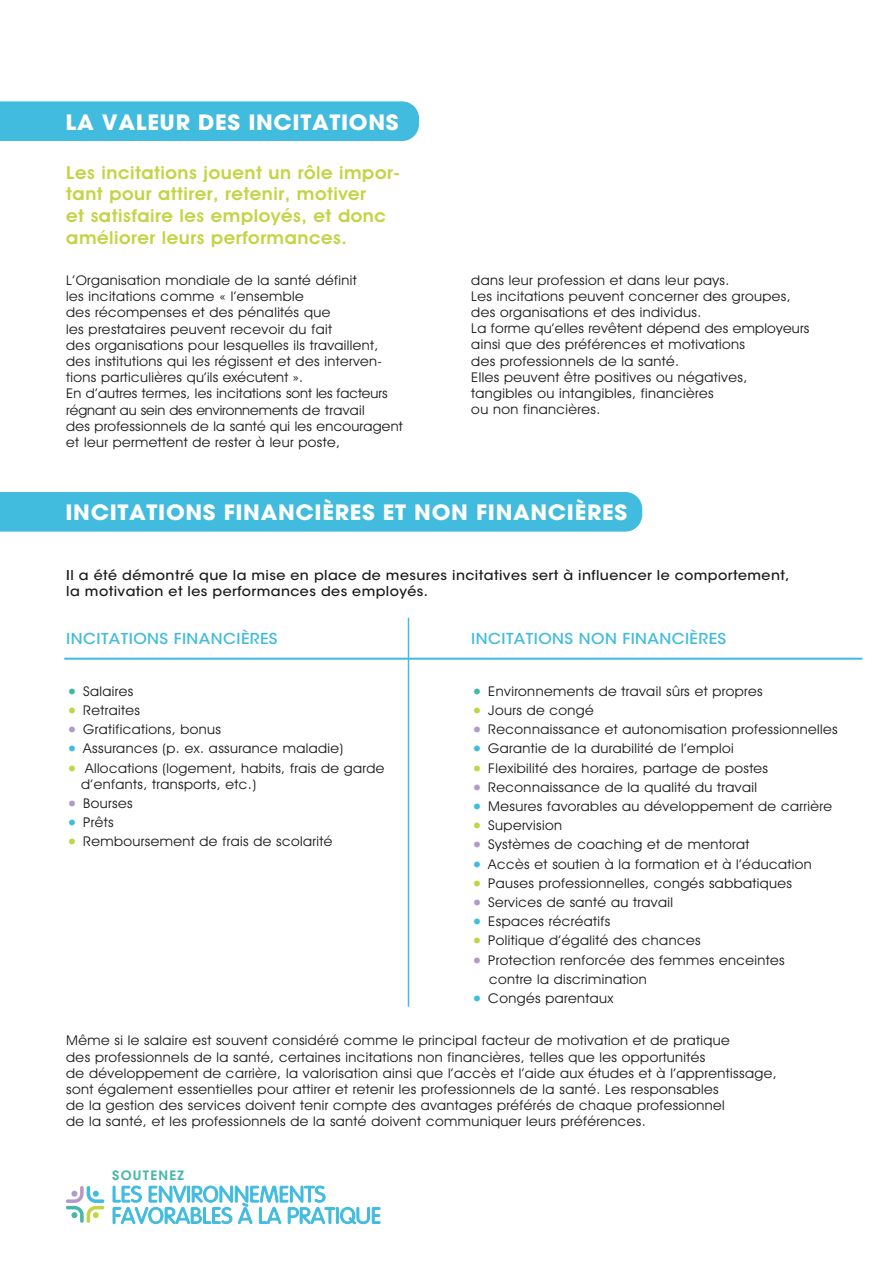
<style>
.page{position:relative;width:893px;height:1263px;background:#fff}
.page>*{position:absolute;margin:0;border:0;box-sizing:border-box;transform-origin:0 0}
.t1{font:700 21px "Avant Garde";letter-spacing:.03em;color:#fff;scale:1.05 1}
.t2{font:600 18px/21.6px "Avant Garde IT Cby BT";letter-spacing:.03em;color:#c3d445;scale:1.05 1}
.t3{font:500 15px "ITC Avant Garde Std";letter-spacing:.03em;color:#41bbde;scale:1.05 1}
.t4{font:13.5px/16.2px "Avant Garde IT Cby BT";letter-spacing:.03em;color:#1b1b1a;scale:1.05 1}
.t5{font:500 13.5px/16.2px "ITC Avant Garde Std";letter-spacing:.03em;color:#1b1b1a;scale:1.05 1}
.t6{font:600 12.9px "ITC Avant Garde Std";letter-spacing:.1em;color:#45b6a8}
.s1{font-size:20.25px;color:#45b6a8}
.s2{font-size:20.25px;color:#c3d445}
.s3{font-size:20.25px;color:#b498c7}
.s4{font-size:20.25px;color:#41bbde}
</style>
<div class="page">
<div style="left:0;top:101px;width:419px;height:40px;background:#41bbde"></div>
<hr style="left:408px;top:618px;width:1px;height:389px;background:#41bbde">
<hr style="left:64px;top:658px;width:798px;height:2px;background:#41bbde">
<div style="left:0;top:492px;width:642px;height:40px;background:#41bbde"></div>
<svg style="left:66px;top:1186px;width:38px;height:37px"></svg>
<svg style="left:113px;top:1186px;width:267px;height:38px"></svg>
<h1 class="t1" style="left:66px;top:108px;width:318px">LA VALEUR DES INCITATIONS</h1>
<h2 class="t2" style="left:66px;top:161px;width:319px">Les incitations jouent un rôle impor&shy;tant pour attirer, retenir, motiver<br>et satisfaire les employés, et donc améliorer leurs performances.</h2>
<p class="t4" style="left:66px;top:272px;width:322px">L’Organisation mondiale de la santé définit<br>les incitations comme « l’ensemble<br>des récompenses et des pénalités que<br>les prestataires peuvent recevoir du fait<br>des organisations pour lesquelles ils travaillent, des institutions qui les régissent et des interven&shy;tions particulières qu’ils exécutent ».<br>En d’autres termes, les incitations sont les facteurs régnant au sein des environnements de travail<br>des professionnels de la santé qui les encouragent et leur permettent de rester à leur poste,</p>
<p class="t4" style="left:471px;top:272px;width:323px">dans leur profession et dans leur pays.<br>Les incitations peuvent concerner des groupes, des organisations et des individus.<br>La forme qu’elles revêtent dépend des employeurs ainsi que des préférences et motivations<br>des professionnels de la santé.<br>Elles peuvent être positives ou négatives, tangibles ou intangibles, financières<br>ou non financières.</p>
<h1 class="t1" style="left:66px;top:499px;width:536px">INCITATIONS FINANCIÈRES ET NON FINANCIÈRES</h1>
<p class="t5" style="left:66px;top:567px;width:690px">Il a été démontré que la mise en place de mesures incitatives sert à influencer le comportement, la motivation et les performances des employés.</p>
<p class="t3" style="left:66px;top:629px;width:203px">INCITATIONS FINANCIÈRES</p>
<p class="t4" style="left:66px;top:683px;width:65px"><span class="s1">•</span> Salaires</p>
<p class="t4" style="left:66px;top:702px;width:72px"><span class="s2">•</span> Retraites</p>
<p class="t4" style="left:66px;top:721px;width:149px"><span class="s3">•</span> Gratifications, bonus</p>
<p class="t4" style="left:66px;top:740px;width:265px"><span class="s4">•</span> Assurances (p. ex. assurance maladie)</p>
<p class="t4" style="left:81px;top:759px;width:290px;text-indent:-15px"><span class="s2">•</span> Allocations (logement, habits, frais de garde d’enfants, transports, etc.)</p>
<p class="t4" style="left:66px;top:795px;width:65px"><span class="s3">•</span> Bourses</p>
<p class="t4" style="left:66px;top:814px;width:47px"><span class="s4">•</span> Prêts</p>
<p class="t4" style="left:66px;top:833px;width:255px"><span class="s2">•</span> Remboursement de frais de scolarité</p>
<p class="t3" style="left:471px;top:629px;width:244px">INCITATIONS NON FINANCIÈRES</p>
<p class="t4" style="left:471px;top:683px;width:279px"><span class="s1">•</span> Environnements de travail sûrs et propres</p>
<p class="t4" style="left:471px;top:702px;width:118px"><span class="s2">•</span> Jours de congé</p>
<p class="t4" style="left:471px;top:721px;width:350px"><span class="s3">•</span> Reconnaissance et autonomisation professionnelles</p>
<p class="t4" style="left:471px;top:740px;width:252px"><span class="s4">•</span> Garantie de la durabilité de l’emploi</p>
<p class="t4" style="left:471px;top:759px;width:284px"><span class="s2">•</span> Flexibilité des horaires, partage de postes</p>
<p class="t4" style="left:471px;top:779px;width:274px"><span class="s3">•</span> Reconnaissance de la qualité du travail</p>
<p class="t4" style="left:471px;top:798px;width:345px"><span class="s4">•</span> Mesures favorables au développement de carrière</p>
<p class="t4" style="left:471px;top:817px;width:88px"><span class="s2">•</span> Supervision</p>
<p class="t4" style="left:471px;top:836px;width:266px"><span class="s3">•</span> Systèmes de coaching et de mentorat</p>
<p class="t4" style="left:471px;top:855px;width:326px"><span class="s4">•</span> Accès et soutien à la formation et à l’éducation</p>
<p class="t4" style="left:471px;top:875px;width:307px"><span class="s2">•</span> Pauses professionnelles, congés sabbatiques</p>
<p class="t4" style="left:471px;top:894px;width:193px"><span class="s3">•</span> Services de santé au travail</p>
<p class="t4" style="left:471px;top:913px;width:134px"><span class="s4">•</span> Espaces récréatifs</p>
<p class="t4" style="left:471px;top:932px;width:220px"><span class="s2">•</span> Politique d’égalité des chances</p>
<p class="t4" style="left:489px;top:950px;width:283px;line-height:19.2px;text-indent:-18px"><span class="s3">•</span> Protection renforcée des femmes enceintes contre la discrimination</p>
<p class="t4" style="left:471px;top:990px;width:137px"><span class="s4">•</span> Congés parentaux</p>
<p class="t4" style="left:66px;top:1032px;width:678px">Même si le salaire est souvent considéré comme le principal facteur de motivation et de pratique<br>des professionnels de la santé, certaines incitations non financières, telles que les opportunités<br>de développement de carrière, la valorisation ainsi que l’accès et l’aide aux études et à l’apprentissage, sont également essentielles pour attirer et retenir les professionnels de la santé. Les responsables<br>de la gestion des services doivent tenir compte des avantages préférés de chaque professionnel<br>de la santé, et les professionnels de la santé doivent communiquer leurs préférences.</p>
<p class="t6" style="left:112px;top:1167px;width:73px">SOUTENEZ</p>
</div>
